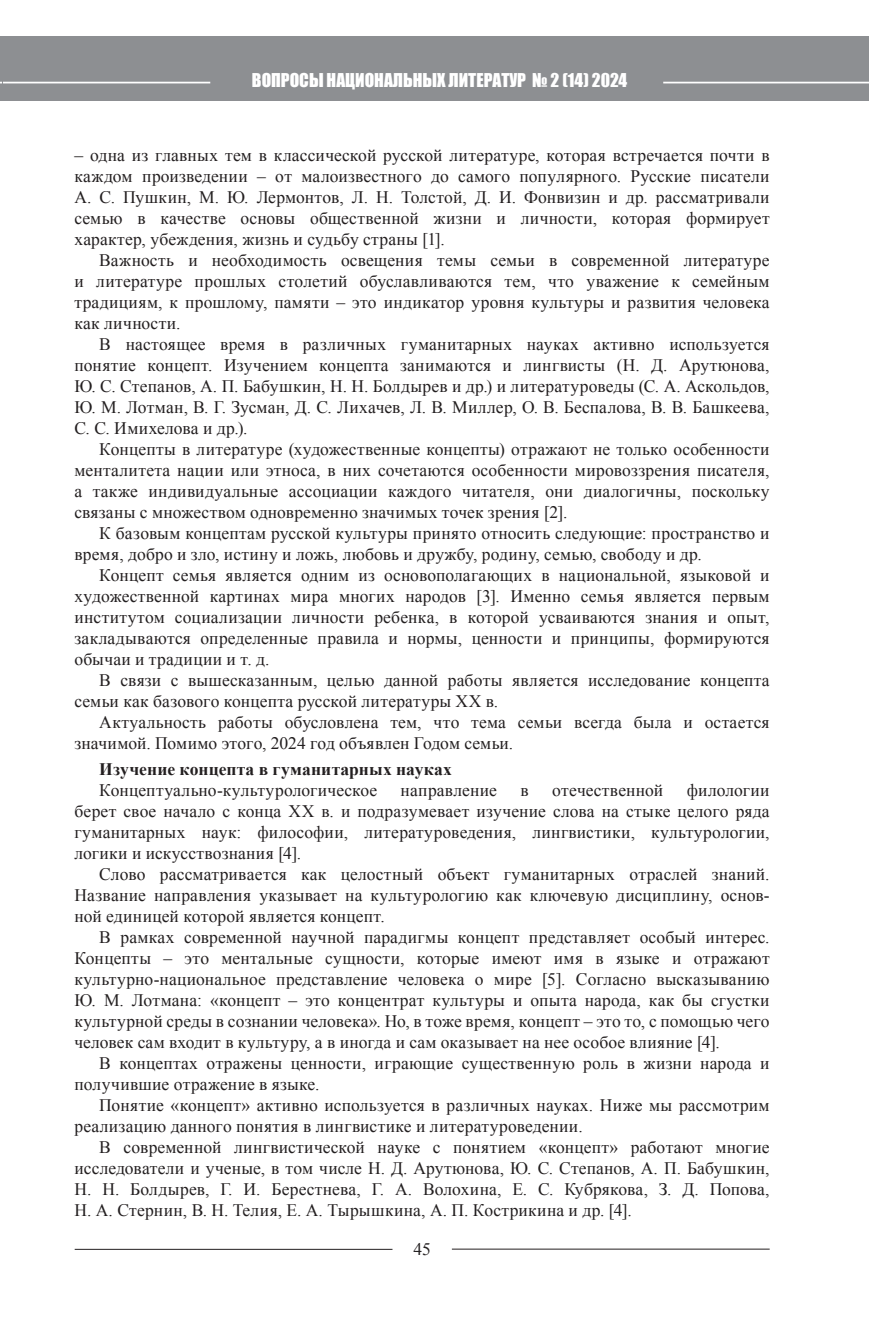
<style>
.page{position:relative;width:869px;height:1340px;background:#fff}
.page>*{position:absolute;margin:0;border:0;box-sizing:border-box;transform-origin:0 0}
.t1{font:17.5px/21px "Times New Roman";letter-spacing:.01em;color:#231f20;text-align:justify}
.t2{font:17.5px "Impact";color:#fff}
.t3{font:700 17.5px "Times New Roman";letter-spacing:.01em;color:#231f20}
</style>
<div class="page">
<div style="left:1px;top:36px;width:867px;height:64px;background:#8d8f92"></div>
<hr style="left:1px;top:82px;width:209px;height:1px;background:#fff">
<hr style="left:663px;top:82px;width:205px;height:1px;background:#fff">
<hr style="left:0;top:36px;width:2px;height:64px;background:#8d8f92">
<hr style="left:75px;top:1248px;width:317px;height:1px;background:#231f20">
<hr style="left:451px;top:1248px;width:318px;height:1px;background:#231f20">
<p class="t2" style="left:252px;top:66px;width:376px">ВОПРОСЫ НАЦИОНАЛЬНЫХ ЛИТЕРАТУР № 2 (14) 2024</p>
<p class="t1" style="left:74px;top:144px;width:696px">– одна из главных тем в классической русской литературе, которая встречается почти в каждом произведении – от малоизвестного до самого популярного. Русские писатели А. С. Пушкин, М. Ю. Лермонтов, Л. Н. Толстой, Д. И. Фонвизин и др. рассматривали семью в качестве основы общественной жизни и личности, которая формирует характер, убеждения, жизнь и судьбу страны [1].</p>
<p class="t1" style="left:74px;top:249px;width:696px;text-indent:25px">Важность и необходимость освещения темы семьи в современной литературе и литературе прошлых столетий обуславливаются тем, что уважение к семейным традициям, к прошлому, памяти – это индикатор уровня культуры и развития человека как личности.</p>
<p class="t1" style="left:74px;top:333px;width:696px;text-indent:25px">В настоящее время в различных гуманитарных науках активно используется понятие концепт. Изучением концепта занимаются и лингвисты (Н. Д. Арутюнова, Ю. С. Степанов, А. П. Бабушкин, Н. Н. Болдырев и др.) и литературоведы (С. А. Аскольдов, Ю. М. Лотман, В. Г. Зусман, Д. С. Лихачев, Л. В. Миллер, О. В. Беспалова, В. В. Башкеева, С. С. Имихелова и др.).</p>
<p class="t1" style="left:74px;top:438px;width:696px;text-indent:25px">Концепты в литературе (художественные концепты) отражают не только особенности менталитета нации или этноса, в них сочетаются особенности мировоззрения писателя, а также индивидуальные ассоциации каждого читателя, они диалогичны, поскольку связаны с множеством одновременно значимых точек зрения [2].</p>
<p class="t1" style="left:74px;top:522px;width:696px;text-indent:25px">К базовым концептам русской культуры принято относить следующие: пространство и время, добро и зло, истину и ложь, любовь и дружбу, родину, семью, свободу и др.</p>
<p class="t1" style="left:74px;top:564px;width:696px;text-indent:25px">Концепт семья является одним из основополагающих в национальной, языковой и художественной картинах мира многих народов [3]. Именно семья является первым институтом социализации личности ребенка, в которой усваиваются знания и опыт, закладываются определенные правила и нормы, ценности и принципы, формируются обычаи и традиции и т. д.</p>
<p class="t1" style="left:74px;top:669px;width:696px;text-indent:25px">В связи с вышесказанным, целью данной работы является исследование концепта семьи как базового концепта русской литературы XX в.</p>
<p class="t1" style="left:74px;top:711px;width:696px;text-indent:25px">Актуальность работы обусловлена тем, что тема семьи всегда была и остается значимой. Помимо этого, 2024 год объявлен Годом семьи.</p>
<p class="t3" style="left:99px;top:757px;width:354px">Изучение концепта в гуманитарных науках</p>
<p class="t1" style="left:99px;top:779px;width:279px">Концептуально-культурологическое</p>
<p class="t1" style="left:400px;top:779px;width:98px">направление</p>
<p class="t1" style="left:520px;top:779px;width:10px">в</p>
<p class="t1" style="left:552px;top:779px;width:113px">отечественной</p>
<p class="t1" style="left:74px;top:779px;width:696px;text-indent:612px">филологии берет свое начало с конца XX в. и подразумевает изучение слова на стыке целого ряда гуманитарных наук: философии, литературоведения, лингвистики, культурологии, логики и искусствознания [4].</p>
<p class="t1" style="left:74px;top:863px;width:696px;text-indent:25px">Слово рассматривается как целостный объект гуманитарных отраслей знаний.<br>Название направления указывает на культурологию как ключевую дисциплину, основ&shy;ной единицей которой является концепт.</p>
<p class="t1" style="left:74px;top:926px;width:696px;text-indent:25px">В рамках современной научной парадигмы концепт представляет особый интерес.<br>Концепты – это ментальные сущности, которые имеют имя в языке и отражают культурно-национальное представление человека о мире [5]. Согласно высказыванию Ю. М. Лотмана: «концепт – это концентрат культуры и опыта народа, как бы сгустки культурной среды в сознании человека». Но, в тоже время, концепт – это то, с помощью чего человек сам входит в культуру, а в иногда и сам оказывает на нее особое влияние [4].</p>
<p class="t1" style="left:74px;top:1052px;width:696px;text-indent:25px">В концептах отражены ценности, играющие существенную роль в жизни народа и получившие отражение в языке.</p>
<p class="t1" style="left:74px;top:1094px;width:696px;text-indent:25px">Понятие «концепт» активно используется в различных науках. Ниже мы рассмотрим реализацию данного понятия в лингвистике и литературоведении.</p>
<p class="t1" style="left:74px;top:1136px;width:696px;text-indent:25px">В современной лингвистической науке с понятием «концепт» работают многие исследователи и ученые, в том числе Н. Д. Арутюнова, Ю. С. Степанов, А. П. Бабушкин, Н. Н. Болдырев, Г. И. Берестнева, Г. А. Волохина, Е. С. Кубрякова, З. Д. Попова, Н. А. Стернин, В. Н. Телия, Е. А. Тырышкина, А. П. Кострикина и др. [4].</p>
<p class="t1" style="left:413px;top:1238px;width:19px">45</p>
</div>
